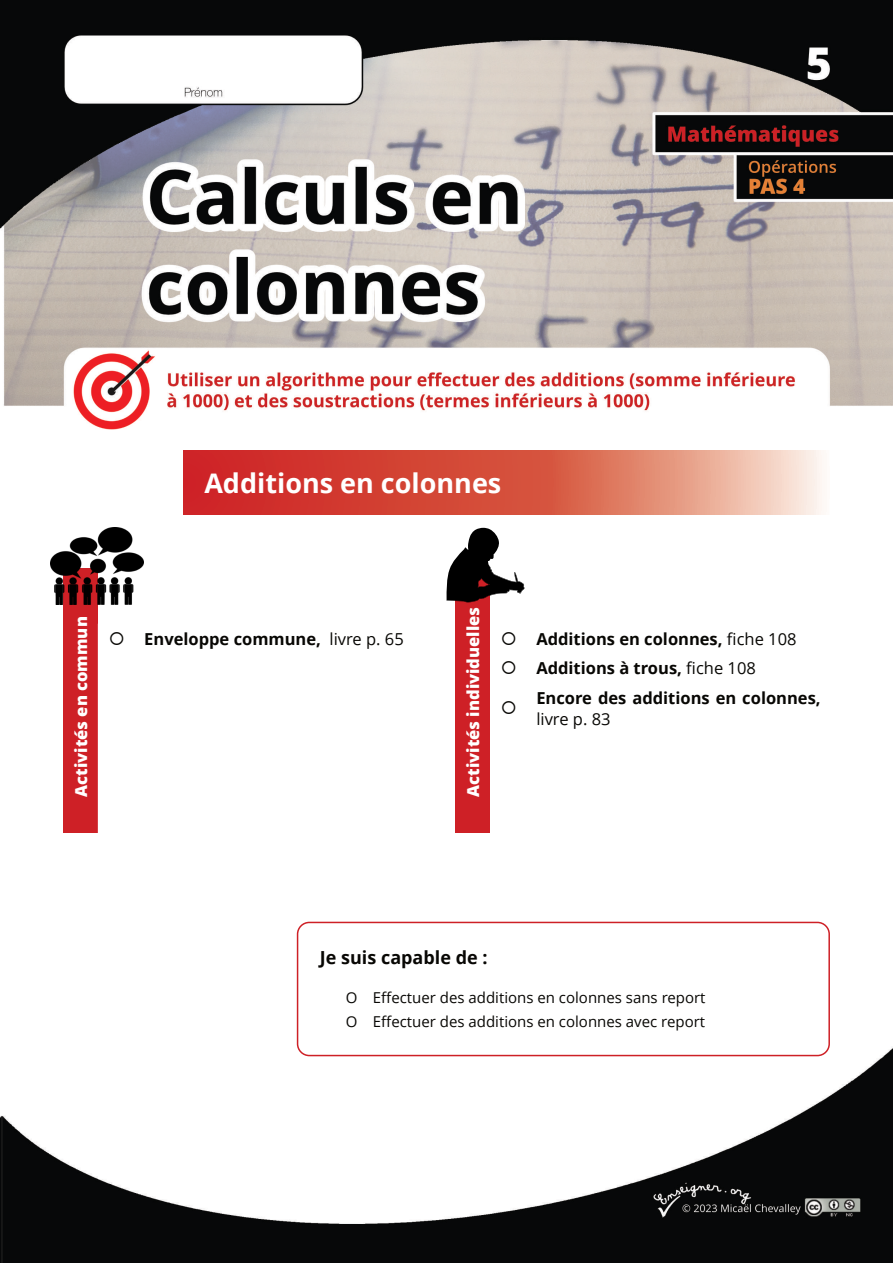
<style>
.page{position:relative;width:893px;height:1263px;background:#fff}
.page>*{position:absolute;margin:0;border:0;box-sizing:border-box;transform-origin:0 0}
.t1{font:700 27px "Open Sans";color:#fff}
.t2{font:700 18px "Open Sans";color:#080704}
.t3{font:700 16.5px "Open Sans";color:#080704}
.t4{font:800 16.5px "Open Sans";color:#fff}
.t5{font:16.5px "Open Sans";color:#080704}
.t6{font:15px/24px "Open Sans";color:#080704}
.s1{font-weight:400}
</style>
<div class="page">
<img style="left:0;top:0;width:893px;height:1263px">
<div style="left:64px;top:568px;width:34px;height:264px;background:#ce2026"></div>
<svg style="left:98px;top:624px;width:339px;height:267px"></svg>
<svg style="left:490px;top:624px;width:339px;height:280px"></svg>
<div style="left:456px;top:568px;width:34px;height:264px;background:#ce2026"></div>
<img style="left:51px;top:528px;width:92px;height:76px">
<svg style="left:447px;top:528px;width:77px;height:74px"></svg>
<svg style="left:183px;top:450px;width:646px;height:64px;background:#db695a"></svg>
<div style="left:297px;top:922px;width:533px;height:134px;background:#fff;border:2px solid #ce2026;border-radius:12px"></div>
<svg style="left:502px;top:701px;width:13px;height:13px"></svg>
<h1 class="t1" style="left:204px;top:472px;width:299px">Additions en colonnes</h1>
<p class="t4" style="left:74px;top:797px;width:182px;rotate:-90deg">Activités en commun</p>
<p class="t4" style="left:466px;top:797px;width:191px;rotate:-90deg">Activités individuelles</p>
<p class="t3" style="left:109px;top:632px;width:297px">○ Enveloppe commune, <span class="s1">livre p. 65</span></p>
<p class="t3" style="left:501px;top:632px;width:297px">○ Additions en colonnes, <span class="s1">fiche 108</span></p>
<p class="t3" style="left:501px;top:662px;width:257px">○ Additions à trous, <span class="s1">fiche 108</span></p>
<p class="t3" style="left:536px;top:691px;width:286px">Encore des additions en colonnes,</p>
<p class="t5" style="left:536px;top:712px;width:76px">livre p. 83</p>
<p class="t2" style="left:320px;top:950px;width:169px">Je suis capable de :</p>
<p class="t6" style="left:346px;top:987px;width:361px">O Effectuer des additions en colonnes sans report<br>O Effectuer des additions en colonnes avec report</p>
</div>
